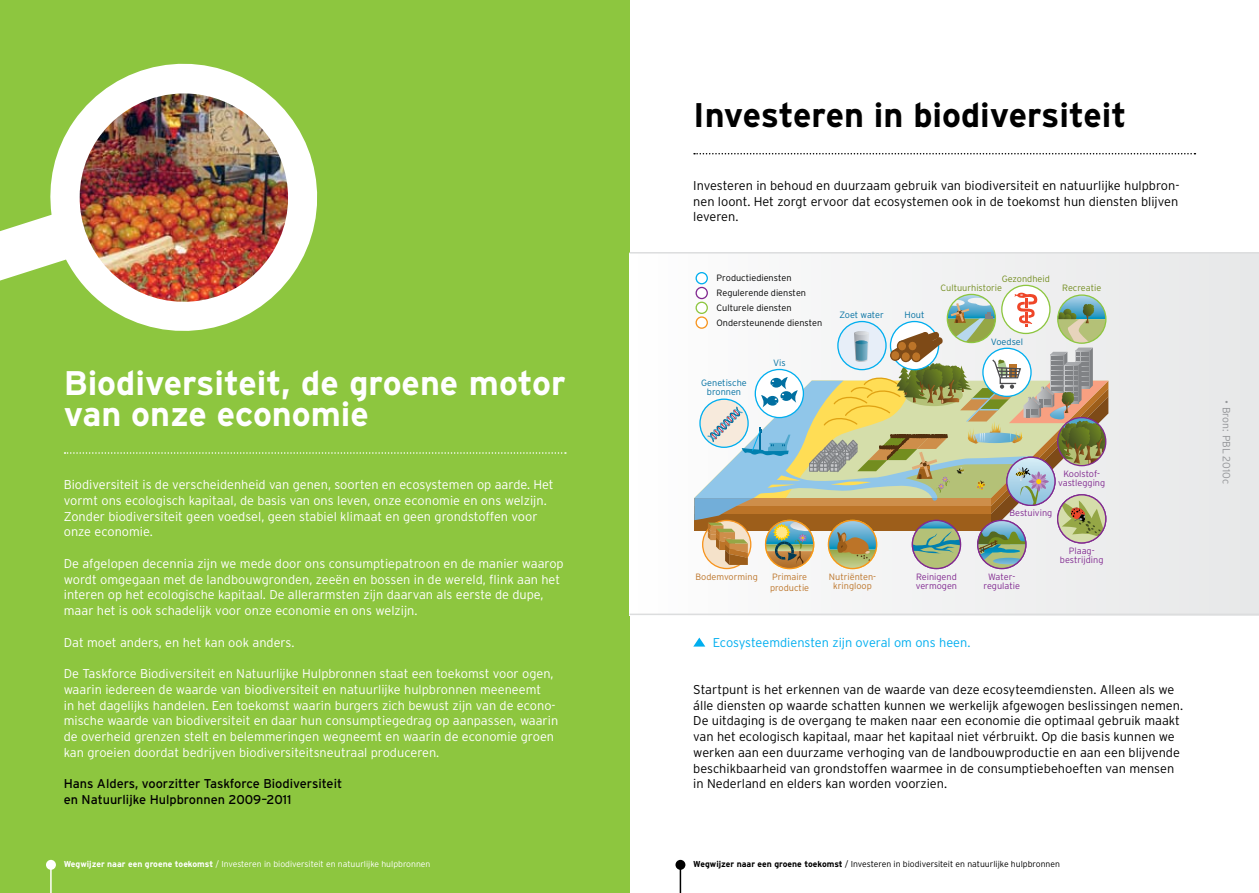
<style>
.page{position:relative;width:1259px;height:893px;background:#fff}
.page>*{position:absolute;margin:0;border:0;box-sizing:border-box;transform-origin:0 0}
.t1{font:700 34.2px/31.5px "Interstate";color:#fff}
.t2{font:700 34.2px "Interstate";color:#000}
.t3{font:300 12.75px/15.8px "Interstate";color:#fff}
.t4{font:300 12.75px/15.8px "Interstate";color:#000;text-align:justify}
.t5{font:12.75px/15.8px "Interstate";color:#000}
.t6{font:300 12.75px "Interstate";color:#00aeef}
.t7{font:300 10.5px "Interstate";color:#939598}
.t8{font:300 9.15px/9.1px "Interstate";color:#812990;text-align:center}
.t9{font:300 9.15px "Interstate";color:#000}
.t10{font:300 9.15px/10.9px "Interstate";color:#bc7428}
.t11{font:300 9.15px/9.1px "Interstate";color:#006fa1;text-align:center}
.t12{font:300 9.15px/9px "Interstate";color:#738d1f}
.t13{font:300 8.7px "Interstate";color:#fff}
.t14{font:300 8.7px "Interstate";color:#000}
.s1{font-weight:700}
</style>
<div class="page">
<div style="left:0;top:0;width:629px;height:893px;background:#8dc63f"></div>
<div style="left:629px;top:254px;width:630px;height:361px;background:linear-gradient(to right,#fdfdfd,#e7e7e8)"></div>
<svg style="left:335px;top:452px;width:231px;height:2px"></svg>
<svg style="left:694px;top:153px;width:501px;height:1px"></svg>
<svg style="left:696px;top:287px;width:11px;height:12px"></svg>
<div style="left:695px;top:287px;width:13px;height:12px;border:1px solid #812990;border-radius:50%"></div>
<svg style="left:696px;top:273px;width:11px;height:11px"></svg>
<div style="left:695px;top:272px;width:13px;height:12px;border:1px solid #00aeef;border-radius:50%"></div>
<svg style="left:1001px;top:285px;width:49px;height:48px"></svg>
<img style="left:694px;top:292px;width:414px;height:276px">
<div style="left:828px;top:520px;width:49px;height:49px;border:1px solid #f7941e;border-radius:50%"></div>
<hr style="left:629px;top:252px;width:630px;height:2px;background:#dcddde">
<hr style="left:629px;top:614px;width:630px;height:1px;background:#dcddde">
<hr style="left:679px;top:865px;width:2px;height:28px;background:#000">
<div style="left:675px;top:860px;width:10px;height:10px;background:#000;border-radius:50%"></div>
<svg style="left:693px;top:638px;width:12px;height:9px"></svg>
<svg style="left:0;top:63px;width:335px;height:830px"></svg>
<img style="left:77px;top:93px;width:213px;height:223px">
<h1 class="t2" style="left:693px;top:96px;width:435px">Investeren in biodiversiteit</h1>
<p class="t4" style="left:693px;top:177px;width:488px">Investeren in behoud en duurzaam gebruik van biodiversiteit en natuurlijke hulpbron&shy;nen loont. Het zorgt ervoor dat ecosystemen ook in de toekomst hun diensten blijven leveren.</p>
<h1 class="t1" style="left:64px;top:367px;width:503px">Biodiversiteit, de groene motor van onze economie</h1>
<p class="t3" style="left:64px;top:477px;width:491px">Biodiversiteit is de verscheidenheid van genen, soorten en ecosystemen op aarde. Het vormt ons ecologisch kapitaal, de basis van ons leven, onze economie en ons welzijn.<br>Zonder biodiversiteit geen voedsel, geen stabiel klimaat en geen grondstoffen voor onze economie.</p>
<p class="t3" style="left:64px;top:555px;width:501px">De afgelopen decennia zijn we mede door ons consumptiepatroon en de manier waarop wordt omgegaan met de landbouwgronden, zeeën en bossen in de wereld, flink aan het interen op het ecologische kapitaal. De allerarmsten zijn daarvan als eerste de dupe, maar het is ook schadelijk voor onze economie en ons welzijn.</p>
<p class="t3" style="left:64px;top:634px;width:232px">Dat moet anders, en het kan ook anders.</p>
<p class="t3" style="left:64px;top:666px;width:496px">De Taskforce Biodiversiteit en Natuurlijke Hulpbronnen staat een toekomst voor ogen, waarin iedereen de waarde van biodiversiteit en natuurlijke hulpbronnen meeneemt<br>in het dagelijks handelen. Een toekomst waarin burgers zich bewust zijn van de econo&shy;mische waarde van biodiversiteit en daar hun consumptiegedrag op aanpassen, waarin de overheid grenzen stelt en belemmeringen wegneemt en waarin de economie groen kan groeien doordat bedrijven biodiversiteitsneutraal produceren.</p>
<p class="t5" style="left:64px;top:776px;width:280px">Hans Alders, voorzitter Taskforce Biodiversiteit en Natuurlijke Hulpbronnen 2009–2011</p>
<p class="t9" style="left:716px;top:273px;width:76px">Productiediensten</p>
<p class="t9" style="left:716px;top:303px;width:77px">Culturele diensten</p>
<p class="t9" style="left:716px;top:288px;width:91px">Regulerende diensten</p>
<p class="t9" style="left:716px;top:317px;width:107px">Ondersteunende diensten</p>
<p class="t11" style="left:701px;top:378px;width:47px">Genetische bronnen</p>
<p class="t11" style="left:773px;top:358px;width:14px">Vis</p>
<p class="t11" style="left:839px;top:310px;width:46px">Zoet water</p>
<p class="t11" style="left:904px;top:310px;width:22px">Hout</p>
<p class="t12" style="left:940px;top:274px;width:111px;text-indent:61px">Gezondheid<br>Cultuurhistorie</p>
<p class="t12" style="left:1062px;top:284px;width:41px">Recreatie</p>
<p class="t11" style="left:991px;top:337px;width:34px">Voedsel</p>
<p class="t8" style="left:1058px;top:469px;width:49px">Koolstof&shy;vastlegging</p>
<p class="t8" style="left:1009px;top:509px;width:44px">Bestuiving</p>
<p class="t8" style="left:1060px;top:546px;width:45px">Plaag&shy;bestrijding</p>
<p class="t10" style="left:695px;top:571px;width:64px">Bodemvorming</p>
<p class="t10" style="left:770px;top:571px;width:41px">Primaire productie</p>
<p class="t10" style="left:829px;top:572px;width:49px;line-height:9.1px;text-align:center">Nutriënten&shy;kringloop</p>
<p class="t8" style="left:915px;top:572px;width:43px;text-align:left">Reinigend vermogen</p>
<p class="t8" style="left:983px;top:572px;width:38px">Water&shy;regulatie</p>
<p class="t6" style="left:712px;top:635px;width:259px">Ecosysteemdiensten zijn overal om ons heen.</p>
<p class="t4" style="left:693px;top:681px;width:491px;text-align:left">Startpunt is het erkennen van de waarde van deze ecosyteemdiensten. Alleen als we álle diensten op waarde schatten kunnen we werkelijk afgewogen beslissingen nemen.<br>De uitdaging is de overgang te maken naar een economie die optimaal gebruik maakt van het ecologisch kapitaal, maar het kapitaal niet vérbruikt. Op die basis kunnen we werken aan een duurzame verhoging van de landbouwproductie en aan een blijvende beschikbaarheid van grondstoffen waarmee in de consumptiebehoeften van mensen in Nederland en elders kan worden voorzien.</p>
<p class="t13" style="left:64px;top:859px;width:368px"><span class="s1">Wegwijzer naar een groene toekomst</span> / Investeren in biodiversiteit en natuurlijke hulpbronnen</p>
<p class="t14" style="left:693px;top:859px;width:368px"><span class="s1">Wegwijzer naar een groene toekomst</span> / Investeren in biodiversiteit en natuurlijke hulpbronnen</p>
<p class="t7" style="left:1232px;top:400px;width:85px;rotate:90deg">• Bron: PBL 2010c</p>
</div>
